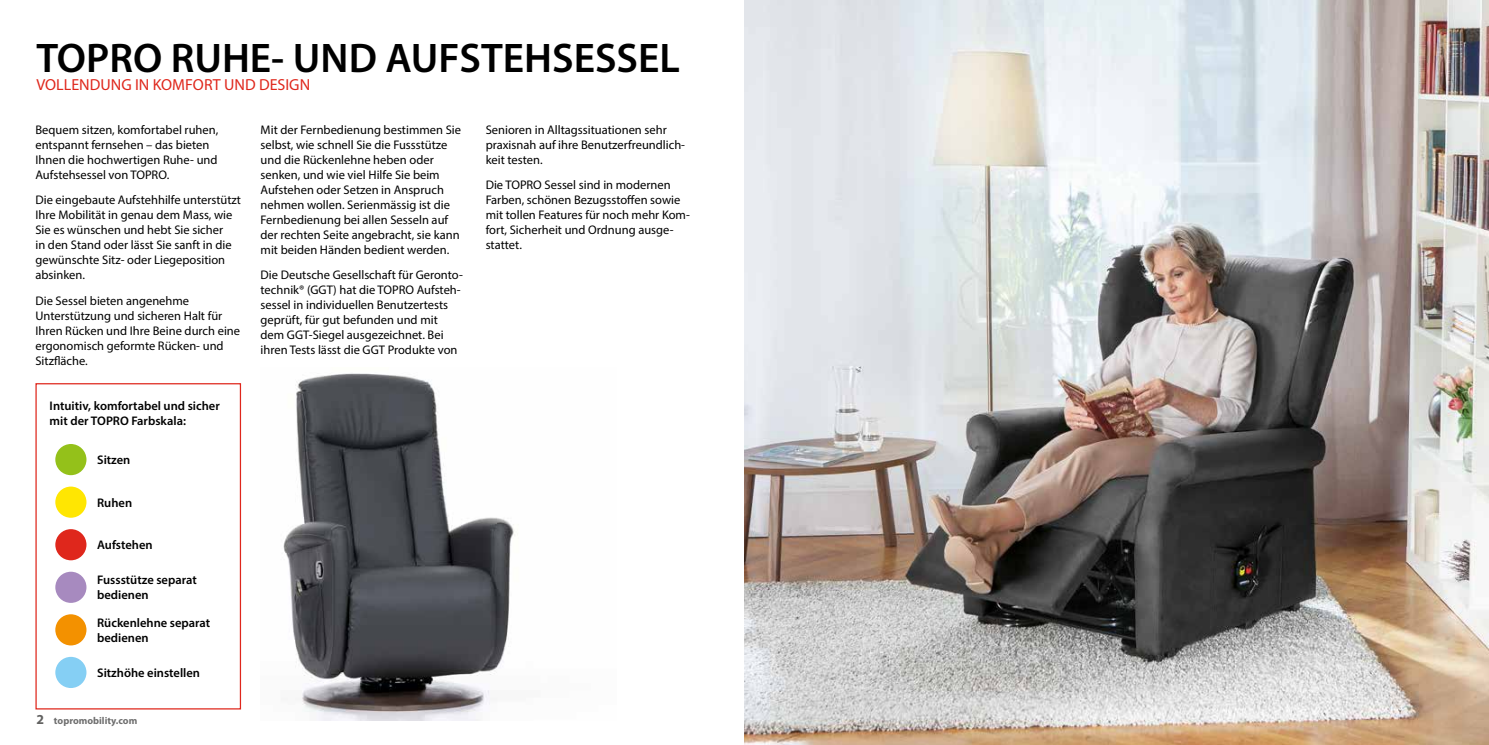
<style>
.page{position:relative;width:1489px;height:745px;background:#fff}
.page>*{position:absolute;margin:0;border:0;box-sizing:border-box;transform-origin:0 0}
.t1{font:600 41.5px "Myriad Pro";color:#000}
.t2{font:16px "Myriad Pro";color:#df271c}
.t3{font:12.5px/15px "Myriad Pro";color:#000}
.t4{font:600 12.5px/15px "Myriad Pro";color:#000}
.t5{font:700 10px "Myriad Pro";color:#6e6e6e}
.s1{font-size:13.75px;color:#626261}
</style>
<div class="page">
<img style="left:744px;top:0;width:744px;height:744px">
<img style="left:283px;top:373px;width:235px;height:346px">
<div style="left:35px;top:383px;width:206px;height:326px;border:1px solid #df271c"></div>
<div style="left:54px;top:442px;width:34px;height:34px;background:#94c11a;border-radius:50%"></div>
<div style="left:53px;top:441px;width:36px;height:36px;border:2px solid #fff;border-radius:50%"></div>
<div style="left:54px;top:485px;width:34px;height:33px;background:#ffe602;border-radius:50%"></div>
<div style="left:53px;top:484px;width:36px;height:35px;border:2px solid #fff;border-radius:50%"></div>
<div style="left:54px;top:527px;width:34px;height:34px;background:#df271c;border-radius:50%"></div>
<div style="left:53px;top:526px;width:36px;height:36px;border:2px solid #fff;border-radius:50%"></div>
<div style="left:54px;top:570px;width:34px;height:33px;background:#a78abf;border-radius:50%"></div>
<div style="left:53px;top:569px;width:36px;height:35px;border:2px solid #fff;border-radius:50%"></div>
<div style="left:54px;top:612px;width:34px;height:34px;background:#f39100;border-radius:50%"></div>
<div style="left:53px;top:611px;width:36px;height:36px;border:2px solid #fff;border-radius:50%"></div>
<div style="left:54px;top:655px;width:34px;height:33px;background:#85cff4;border-radius:50%"></div>
<div style="left:53px;top:654px;width:36px;height:35px;border:2px solid #fff;border-radius:50%"></div>
<h1 class="t1" style="left:36px;top:32px;width:645px">TOPRO RUHE- UND AUFSTEHSESSEL</h1>
<p class="t2" style="left:36px;top:74px;width:275px">VOLLENDUNG IN KOMFORT UND DESIGN</p>
<p class="t3" style="left:260px;top:122px;width:202px">Mit der Fernbedienung bestimmen Sie selbst, wie schnell Sie die Fussstütze und die Rückenlehne heben oder senken, und wie viel Hilfe Sie beim Aufstehen oder Setzen in Anspruch nehmen wollen. Serienmässig ist die Fernbedienung bei allen Sesseln auf der rechten Seite angebracht, sie kann mit beiden Händen bedient werden.</p>
<p class="t3" style="left:260px;top:267px;width:204px">Die Deutsche Gesellschaft für Geronto&shy;technik® (GGT) hat die TOPRO Aufsteh&shy;sessel in individuellen Benutzertests geprüft, für gut befunden und mit dem GGT-Siegel ausgezeichnet. Bei ihren Tests lässt die GGT Produkte von</p>
<p class="t3" style="left:35px;top:122px;width:184px">Bequem sitzen, komfortabel ruhen, entspannt fernsehen – das bieten<br>Ihnen die hochwertigen Ruhe- und<br>Aufstehsessel von TOPRO.</p>
<p class="t3" style="left:35px;top:192px;width:207px">Die eingebaute Aufstehhilfe unterstützt Ihre Mobilität in genau dem Mass, wie Sie es wünschen und hebt Sie sicher<br>in den Stand oder lässt Sie sanft in die gewünschte Sitz- oder Liegeposition absinken.</p>
<p class="t3" style="left:35px;top:293px;width:206px">Die Sessel bieten angenehme<br>Unterstützung und sicheren Halt für<br>Ihren Rücken und Ihre Beine durch eine ergonomisch geformte Rücken- und<br>Sitzfläche.</p>
<p class="t4" style="left:50px;top:398px;width:172px">Intuitiv, komfortabel und sicher mit der TOPRO Farbskala:</p>
<p class="t4" style="left:97px;top:452px;width:35px">Sitzen</p>
<p class="t4" style="left:97px;top:494px;width:36px">Ruhen</p>
<p class="t4" style="left:97px;top:537px;width:57px">Aufstehen</p>
<p class="t4" style="left:97px;top:572px;width:101px">Fussstütze separat bedienen</p>
<p class="t4" style="left:97px;top:614px;width:115px">Rückenlehne separat bedienen</p>
<p class="t4" style="left:97px;top:664px;width:104px">Sitzhöhe einstellen</p>
<p class="t5" style="left:36px;top:713px;width:102px"><span class="s1">2</span> topromobility.com</p>
<p class="t3" style="left:485px;top:122px;width:201px">Senioren in Alltagssituationen sehr praxisnah auf ihre Benutzerfreundlich&shy;keit testen.</p>
<p class="t3" style="left:485px;top:177px;width:206px">Die TOPRO Sessel sind in modernen<br>Farben, schönen Bezugsstoffen sowie mit tollen Features für noch mehr Kom&shy;fort, Sicherheit und Ordnung ausge&shy;stattet.</p>
</div>
